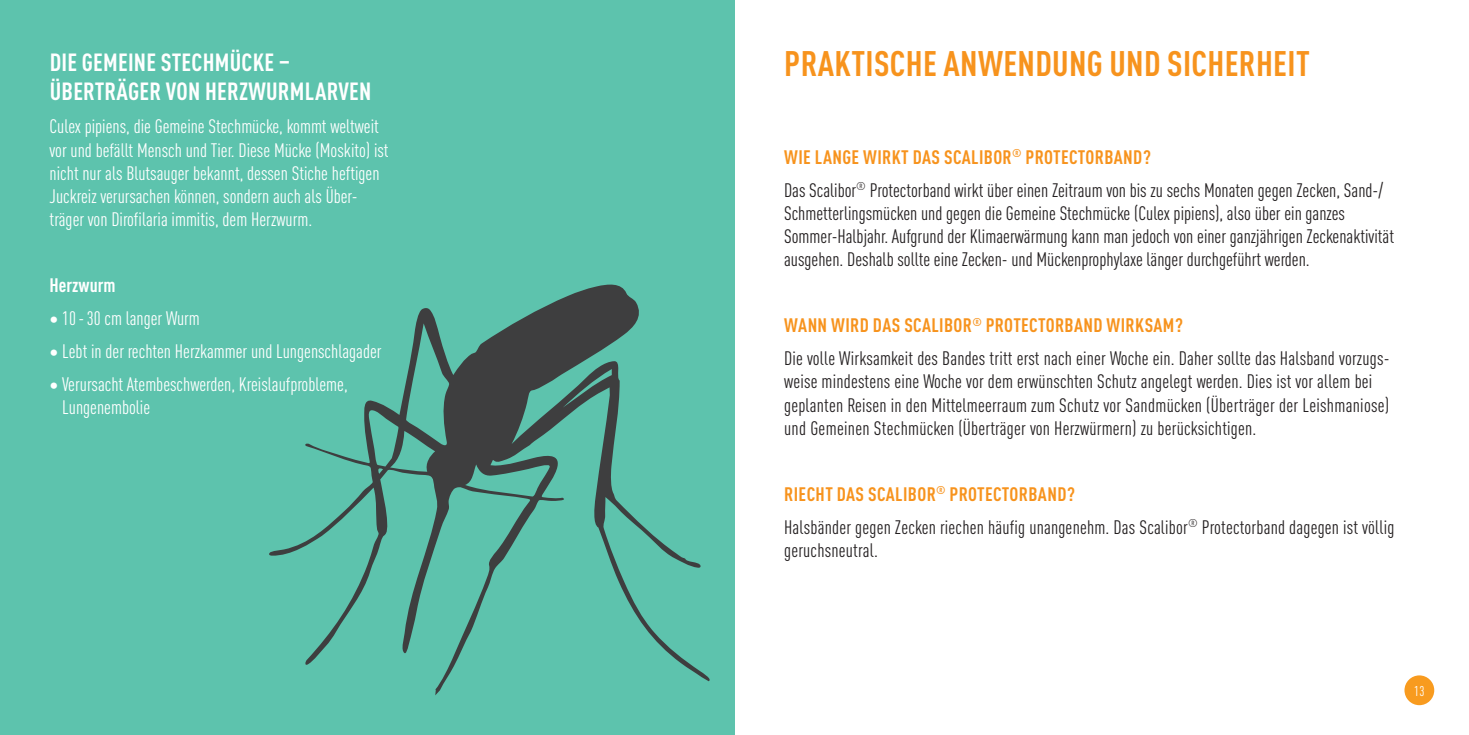
<style>
.page{position:relative;width:1469px;height:735px;background:#fff}
.page>*{position:absolute;margin:0;border:0;box-sizing:border-box;transform-origin:0 0}
.t1{font:700 condensed 35px "DINOT";letter-spacing:.01em;color:#f7931d}
.t2{font:700 condensed 24.5px "DINOT";letter-spacing:.01em;color:#fff}
.t3{font:condensed 19.25px/23.1px "DINOT";letter-spacing:.005em;color:#231f20}
.t4{font:condensed 19.25px/23.1px "DINOT";color:#fff}
.t5{font:700 condensed 19.25px "DINOT";color:#fff}
.t6{font:condensed 14px "DINOT";color:#fff}
.s1{font-weight:700;color:#f7931d}
</style>
<div class="page">
<div style="left:0;top:0;width:734px;height:734px;background:#5dc3ad"></div>
<svg style="left:269px;top:284px;width:441px;height:411px"></svg>
<div style="left:1404px;top:675px;width:30px;height:29px;background:#f89b1f;border-radius:50%"></div>
<p class="t2" style="left:50px;top:44px;width:242px">DIE GEMEINE STECHMÜCKE –</p>
<h1 class="t1" style="left:784px;top:38px;width:527px">PRAKTISCHE ANWENDUNG UND SICHERHEIT</h1>
<p class="t2" style="left:50px;top:74px;width:323px">ÜBERTRÄGER VON HERZWURMLARVEN</p>
<p class="t4" style="left:50px;top:114px;width:340px">Culex pipiens, die Gemeine Stechmücke, kommt weltweit vor und befällt Mensch und Tier. Diese Mücke (Moskito) ist nicht nur als Blutsauger bekannt, dessen Stiche heftigen Juckreiz verursachen können, sondern auch als Über&shy;träger von Dirofilaria immitis, dem Herzwurm.</p>
<p class="t3" style="left:784px;top:139px;width:600px;line-height:33.1px"><span class="s1">WIE LANGE WIRKT DAS SCALIBOR</span><sup>®</sup> <span class="s1">PROTECTORBAND?<br></span>Das Scalibor<sup>®</sup> Protectorband wirkt über einen Zeitraum von bis zu sechs Monaten gegen Zecken, Sand-/</p>
<p class="t3" style="left:784px;top:200px;width:611px">Schmetterlingsmücken und gegen die Gemeine Stechmücke (Culex pipiens), also über ein ganzes<br>Sommer-Halbjahr. Aufgrund der Klimaerwärmung kann man jedoch von einer ganzjährigen Zeckenaktivität ausgehen. Deshalb sollte eine Zecken- und Mückenprophylaxe länger durchgeführt werden.</p>
<p class="t5" style="left:50px;top:271px;width:67px">Herzwurm</p>
<p class="t4" style="left:50px;top:305px;width:152px">• 10-30 cm langer Wurm</p>
<p class="t4" style="left:50px;top:338px;width:333px">• Lebt in der rechten Herzkammer und Lungenschlagader</p>
<p class="t4" style="left:62px;top:371px;width:287px;text-indent:-13px">• Verursacht Atembeschwerden, Kreislaufprobleme,<br>Lungenembolie</p>
<p class="t3" style="left:784px;top:307px;width:607px;line-height:33.1px"><span class="s1">WANN WIRD DAS SCALIBOR</span><sup>®</sup> <span class="s1">PROTECTORBAND WIRKSAM?<br></span>Die volle Wirksamkeit des Bandes tritt erst nach einer Woche ein. Daher sollte das Halsband vorzugs-</p>
<p class="t3" style="left:784px;top:369px;width:606px">weise mindestens eine Woche vor dem erwünschten Schutz angelegt werden. Dies ist vor allem bei geplanten Reisen in den Mittelmeerraum zum Schutz vor Sandmücken (Überträger der Leishmaniose) und Gemeinen Stechmücken (Überträger von Herzwürmern) zu berücksichtigen.</p>
<p class="t3" style="left:784px;top:476px;width:611px;line-height:33.1px"><span class="s1">RIECHT DAS SCALIBOR</span><sup>®</sup> <span class="s1">PROTECTORBAND?<br></span>Halsbänder gegen Zecken riechen häufig unangenehm. Das Scalibor<sup>®</sup> Protectorband dagegen ist völlig</p>
<p class="t3" style="left:784px;top:537px;width:95px">geruchsneutral.</p>
<p class="t6" style="left:1414px;top:681px;width:12px">13</p>
</div>
